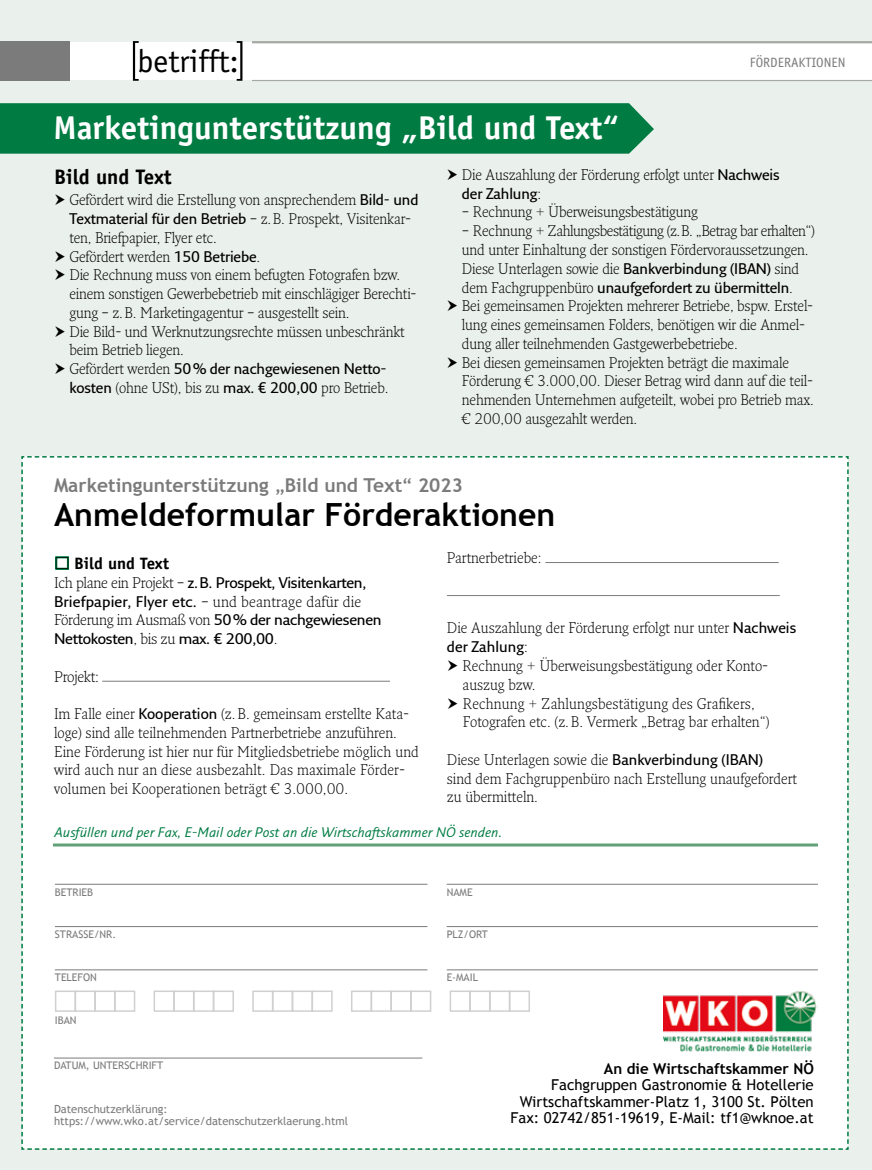
<style>
.page{position:relative;width:872px;height:1170px;background:#fff}
.page>*{position:absolute;margin:0;border:0;box-sizing:border-box;transform-origin:0 0}
.t1{font:700 33px "Officina Sans Std";color:#fff}
.t2{font:700 31.95px "Trebuchet MS";color:#000}
.t3{font:31.8px "Officina Sans Std";color:#000}
.t4{font:700 21px "Officina Sans Std";color:#000}
.t5{font:700 19.2px "Trebuchet MS";color:#7c7b7b}
.t6{font:700 16.5px "Officina Sans Std";color:#000}
.t7{font:300 15px/18.8px "Fresco Pro";letter-spacing:-.01em;color:#000}
.t8{font:600 15px/18.8px "Fresco Sans Pro";letter-spacing:-.01em;color:#000}
.t9{font:15px/16.5px "Trebuchet MS";color:#000;text-align:right}
.t10{font:700 15px "Trebuchet MS";color:#000}
.t11{font:italic 13.5px "Fresco Sans Pro";color:#007c43}
.t12{font:13.5px "Officina Sans Std";color:#7c7b7b}
.t13{font:11.25px/12.8px "Trebuchet MS";color:#7c7b7b}
.t14{font:10.5px "Trebuchet MS";color:#7c7b7b}
.s1{font-size:32.1px}
.s2{font-family:"Fresco Sans Pro";font-weight:600}
.s3{font-family:"Fresco Pro";font-weight:300}
.s4{font-weight:400}
</style>
<div class="page">
<div style="left:0;top:81px;width:872px;height:1088px;background:#eaf0eb"></div>
<div style="left:0;top:103px;width:654px;height:51px;background:#007c43"></div>
<div style="left:0;top:0;width:872px;height:41px;background:#eaf0eb"></div>
<svg style="left:237px;top:41px;width:5px;height:40px"></svg>
<svg style="left:133px;top:41px;width:6px;height:40px"></svg>
<div style="left:0;top:41px;width:69px;height:40px;background:#7c7b7b"></div>
<hr style="left:252px;top:80px;width:620px;height:1px;background:#a8a8a7">
<hr style="left:252px;top:41px;width:620px;height:2px;background:#a8a8a7">
<div style="left:21px;top:456px;width:827px;height:693px;background:#fff"></div>
<h3 class="t3" style="left:137px;top:42px;width:103px"><span class="s1">be</span>trifft:</h3>
<p class="t12" style="left:750px;top:55px;width:97px">FÖRDERAKTIONEN</p>
<h1 class="t1" style="left:53px;top:107px;width:567px">Marketingunterstützung „Bild und Text“</h1>
<h3 class="t4" style="left:54px;top:163px;width:119px">Bild und Text</h3>
<p class="t7" style="left:69px;top:190px;width:351px">Gefördert wird die Erstellung von ansprechendem <span class="s2">Bild- und</span></p>
<p class="t8" style="left:69px;top:209px;width:343px">Textmaterial für den Betrieb <span class="s3">– z.B. Prospekt, Visitenkar-</span></p>
<p class="t7" style="left:69px;top:228px;width:349px">ten, Briefpapier, Flyer etc.<br>Gefördert werden <span class="s2">150 Betriebe</span>.<br>Die Rechnung muss von einem befugten Fotografen bzw. einem sonstigen Gewerbebetrieb mit einschlägiger Berechti&shy;gung – z.B. Marketingagentur – ausgestellt sein.<br>Die Bild- und Werknutzungsrechte müssen unbeschränkt beim Betrieb liegen.</p>
<p class="t8" style="left:69px;top:359px;width:319px"><span class="s3">Gefördert werden</span> 50% der nachgewiesenen Netto-</p>
<p class="t7" style="left:69px;top:378px;width:320px"><span class="s2">kosten</span> (ohne USt), bis zu <span class="s2">max. € 200,00</span> pro Betrieb.</p>
<p class="t7" style="left:462px;top:165px;width:319px">Die Auszahlung der Förderung erfolgt unter <span class="s2">Nachweis</span></p>
<p class="t8" style="left:462px;top:184px;width:81px">der Zahlung<span class="s3">:</span></p>
<p class="t7" style="left:462px;top:202px;width:237px">– Rechnung + Überweisungsbestätigung</p>
<p class="t7" style="left:462px;top:221px;width:354px">– Rechnung + Zahlungsbestätigung (z.B. „Betrag bar erhalten“) und unter Einhaltung der sonstigen Fördervoraussetzungen.<br>Diese Unterlagen sowie die <span class="s2">Bankverbindung (IBAN)</span> sind</p>
<p class="t8" style="left:462px;top:277px;width:332px"><span class="s3">dem Fachgruppenbüro</span> unaufgefordert zu übermitteln<span class="s3">.</span></p>
<p class="t7" style="left:462px;top:296px;width:353px">Bei gemeinsamen Projekten mehrerer Betriebe, bspw. Erstel&shy;lung eines gemeinsamen Folders, benötigen wir die Anmel&shy;dung aller teilnehmenden Gastgewerbebetriebe.<br>Bei diesen gemeinsamen Projekten beträgt die maximale Förderung € 3.000,00. Dieser Betrag wird dann auf die teil&shy;nehmenden Unternehmen aufgeteilt, wobei pro Betrieb max. € 200,00 ausgezahlt werden.</p>
<p class="t5" style="left:54px;top:473px;width:410px">Marketingunterstützung <span class="s4">„</span>Bild und Text<span class="s4">“</span> 2023</p>
<h2 class="t2" style="left:54px;top:495px;width:503px">Anmeldeformular Förderaktionen</h2>
<p class="t6" style="left:74px;top:553px;width:96px">Bild und Text</p>
<p class="t8" style="left:54px;top:572px;width:314px"><span class="s3">Ich plane ein Projekt –</span> z.B. Prospekt, Visitenkarten,<br>Briefpapier, Flyer etc. <span class="s3">– und beantrage dafür die</span></p>
<p class="t7" style="left:54px;top:610px;width:329px">Förderung im Ausmaß von <span class="s2">50% der nachgewiesenen</span></p>
<p class="t8" style="left:54px;top:629px;width:225px">Nettokosten<span class="s3">, bis zu</span> max. € 200,00<span class="s3">.</span></p>
<p class="t7" style="left:54px;top:666px;width:46px">Projekt:</p>
<p class="t7" style="left:54px;top:704px;width:366px">Im Falle einer <span class="s2">Kooperation</span> (z.B. gemeinsam erstellte Kata&shy;loge) sind alle teilnehmenden Partnerbetriebe anzuführen.<br>Eine Förderung ist hier nur für Mitgliedsbetriebe möglich und wird auch nur an diese ausbezahlt. Das maximale Förder&shy;volumen bei Kooperationen beträgt € 3.000,00.</p>
<p class="t7" style="left:447px;top:547px;width:96px">Partnerbetriebe:</p>
<p class="t7" style="left:447px;top:618px;width:351px">Die Auszahlung der Förderung erfolgt nur unter <span class="s2">Nachweis</span></p>
<p class="t8" style="left:447px;top:637px;width:82px">der Zahlung<span class="s3">:</span></p>
<p class="t7" style="left:462px;top:655px;width:308px">Rechnung + Überweisungsbestätigung oder Konto&shy;auszug bzw.<br>Rechnung + Zahlungsbestätigung des Grafikers, Fotografen etc. (z.B. Vermerk „Betrag bar erhalten“)</p>
<p class="t7" style="left:447px;top:749px;width:352px">Diese Unterlagen sowie die <span class="s2">Bankverbindung (IBAN)<br></span>sind dem Fachgruppenbüro nach Erstellung unaufgefordert zu übermitteln.</p>
<p class="t11" style="left:54px;top:823px;width:449px">Ausfüllen und per Fax, E-Mail oder Post an die Wirtschaftskammer NÖ senden.</p>
<p class="t14" style="left:55px;top:885px;width:40px">BETRIEB</p>
<p class="t14" style="left:55px;top:927px;width:63px">STRASSE/NR.</p>
<p class="t14" style="left:55px;top:971px;width:43px">TELEFON</p>
<p class="t14" style="left:55px;top:1013px;width:23px">IBAN</p>
<p class="t14" style="left:54px;top:1059px;width:111px">DATUM, UNTERSCHRIFT</p>
<p class="t13" style="left:54px;top:1102px;width:296px">Datenschutzerklärung: https://www.wko.at/service/datenschutzerklaerung.html</p>
<p class="t14" style="left:447px;top:885px;width:27px">NAME</p>
<p class="t14" style="left:447px;top:927px;width:43px">PLZ/ORT</p>
<p class="t14" style="left:447px;top:971px;width:33px">E-MAIL</p>
<p class="t10" style="left:604px;top:1058px;width:211px">An die Wirtschaftskammer NÖ</p>
<p class="t9" style="left:510px;top:1076px;width:305px">Fachgruppen Gastronomie &amp; Hotellerie<br>Wirtschaftskammer-Platz 1, 3100 St. Pölten<br>Fax: 02742/851-19619, E-Mail: tf1@wknoe.at</p>
</div>
